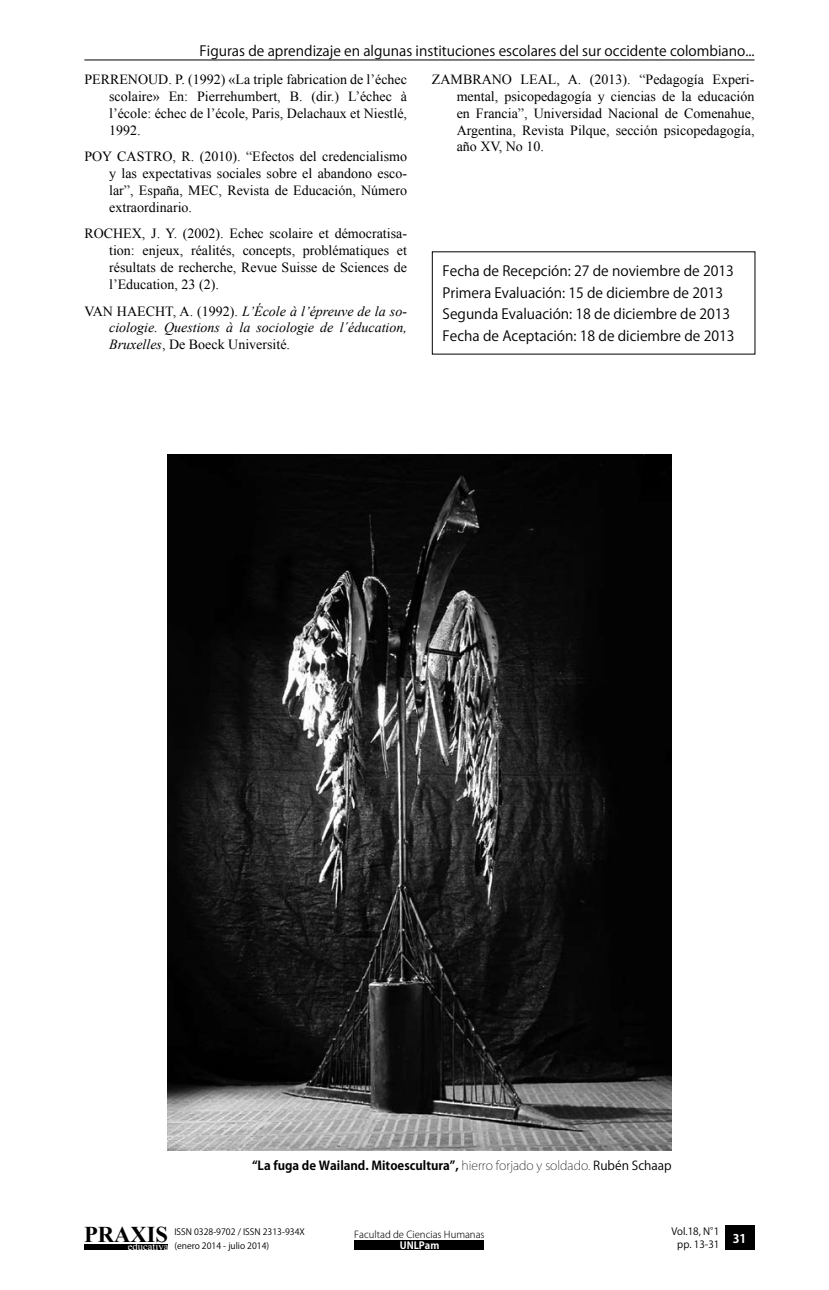
<style>
.page{position:relative;width:829px;height:1290px;background:#fff}
.page>*{position:absolute;margin:0;border:0;box-sizing:border-box;transform-origin:0 0}
.t1{font:700 22.57px "Times New Roman";color:#000}
.t2{font:14px/16.8px "Times New Roman";color:#000;text-align:justify}
.t3{font:14px/21.7px "Koz Go Std";color:#000}
.t4{font:italic 14px/16.8px "Times New Roman";color:#000;text-align:justify}
.t5{font:700 12.25px "Koz Go Std";color:#000}
.t6{font:700 11.9px "Koz Go Std";color:#fff}
.t7{font:10.67px "Times New Roman";color:#fff}
.t8{font:9.97px/13px "Koz Go Pro";color:#000;text-align:center}
.t9{font:700 9.97px "Koz Go Pro";color:#fff}
.t10{font:300 9.62px "Koz Go Pro";color:#000}
.t11{font:8.75px/14px "Koz Go Pro";color:#000}
.s1{font-style:normal}
.s2{font-weight:200}
.s3{font-weight:400}
</style>
<div class="page">
<hr style="left:84px;top:60px;width:670px;height:1px;background:#000">
<div style="left:84px;top:1244px;width:84px;height:6px;background:#000"></div>
<div style="left:355px;top:1240px;width:129px;height:10px;background:#000"></div>
<div style="left:724px;top:1225px;width:30px;height:25px;background:#000"></div>
<img style="left:167px;top:454px;width:504px;height:696px">
<p class="t3" style="left:200px;top:40px;width:556px">Figuras de aprendizaje en algunas instituciones escolares del sur occidente colombiano...</p>
<p class="t2" style="left:109px;top:71px;width:299px;text-indent:-25px">PERRENOUD. P. (1992) «La triple fabrication de l’échec scolaire» En: Pierrehumbert, B. (dir.) L’échec à l’école: échec de l’école, Paris, Delachaux et Niestlé, 1992.</p>
<p class="t2" style="left:109px;top:148px;width:299px;text-indent:-25px">POY CASTRO, R. (2010). “Efectos del credencialismo y las expectativas sociales sobre el abandono esco&shy;lar”, España, MEC, Revista de Educación, Número extraordinario.</p>
<p class="t2" style="left:109px;top:225px;width:299px;text-indent:-25px">ROCHEX, J. Y. (2002). Echec scolaire et démocratisa&shy;tion: enjeux, réalités, concepts, problématiques et résultats de recherche, Revue Suisse de Sciences de l’Education, 23 (2).</p>
<p class="t4" style="left:109px;top:302px;width:299px;text-indent:-25px"><span class="s1">VAN HAECHT, A. (1992).</span> L’École à l’épreuve de la so&shy;ciologie. Questions à la sociologie de l´éducation, Bruxelles<span class="s1">, De Boeck Université.</span></p>
<p class="t2" style="left:456px;top:71px;width:299px;text-indent:-25px">ZAMBRANO LEAL, A. (2013). “Pedagogía Experi&shy;mental, psicopedagogía y ciencias de la educación en Francia”, Universidad Nacional de Comenahue, Argentina, Revista Pilque, sección psicopedagogía, año XV, No 10.</p>
<p class="t3" style="left:442px;top:260px;width:293px">Fecha de Recepción: 27 de noviembre de 2013<br>Primera Evaluación: 15 de diciembre de 2013<br>Segunda Evaluación: 18 de diciembre de 2013<br>Fecha de Aceptación: 18 de diciembre de 2013</p>
<p class="t5" style="left:252px;top:1157px;width:421px">“La fuga de Wailand. Mitoescultura”, <span class="s2">hierro forjado y soldado.</span> <span class="s3">Rubén Schaap</span></p>
<h1 class="t1" style="left:84px;top:1218px;width:85px">PRAXIS</h1>
<p class="t7" style="left:128px;top:1239px;width:42px">educativa</p>
<p class="t9" style="left:399px;top:1239px;width:41px">UNLPam</p>
<p class="t8" style="left:671px;top:1225px;width:50px">Vol.18, N°1 pp. 13-31</p>
<p class="t11" style="left:174px;top:1225px;width:132px">ISSN 0328-9702 / ISSN 2313-934X (enero 2014 - julio 2014)</p>
<p class="t10" style="left:354px;top:1228px;width:132px">Facultad de Ciencias Humanas</p>
<p class="t6" style="left:732px;top:1230px;width:15px">31</p>
</div>
